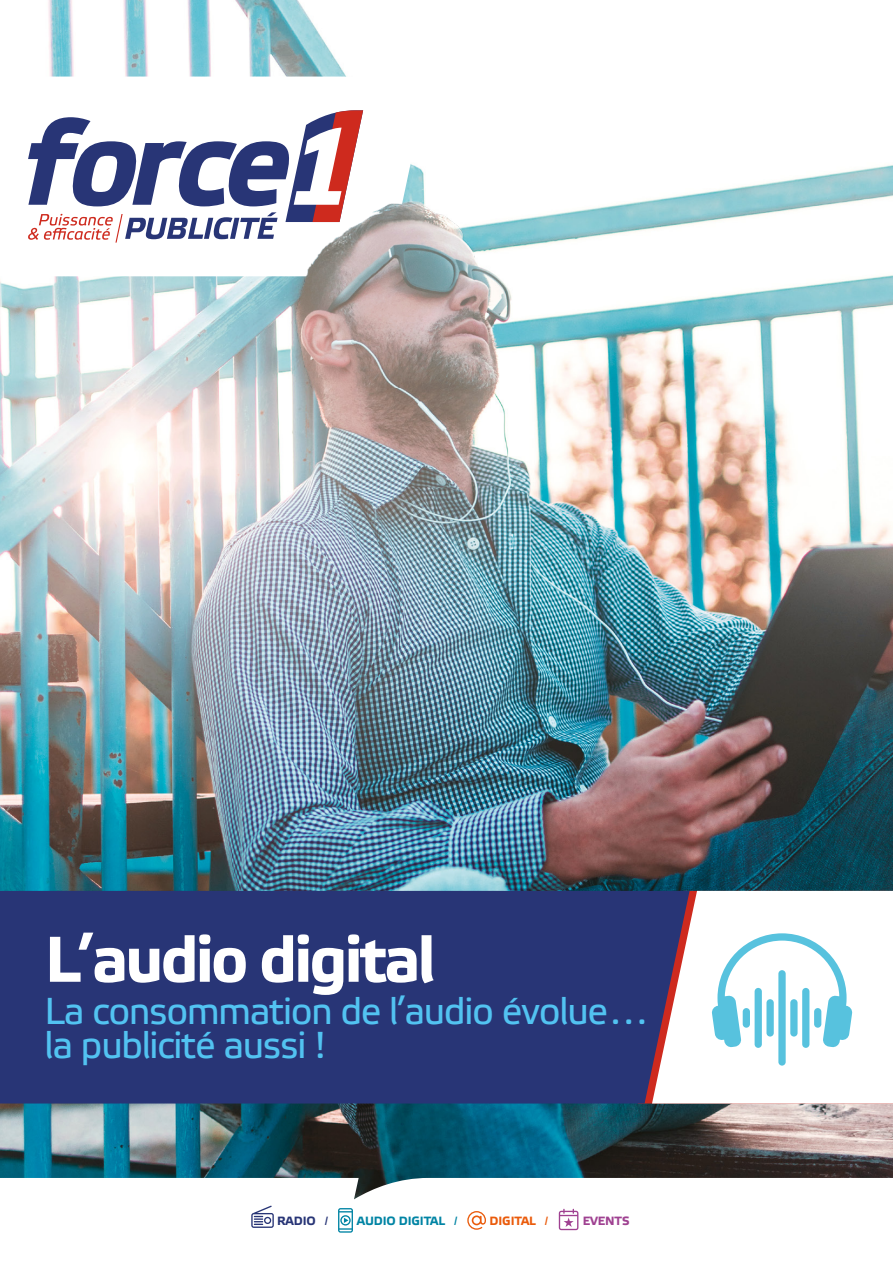
<style>
.page{position:relative;width:893px;height:1263px;background:#fff}
.page>*{position:absolute;margin:0;border:0;box-sizing:border-box;transform-origin:0 0}
.t1{font:700 64.5px "Etelka Text Pro";letter-spacing:-.05em;color:#fff}
.t2{font:37.5px/34.5px "Etelka Text Pro";letter-spacing:-.035em;color:#52c3f1}
.t3{font:700 12px "Etelka Text Pro";letter-spacing:-.01em;color:#0084a4}
.t4{font:700 12px "Etelka Text Pro";letter-spacing:-.01em;color:#ea5b0b}
.t5{font:700 12px "Etelka Text Pro";letter-spacing:-.01em;color:#283576}
.t6{font:700 12px "Etelka Text Pro";letter-spacing:-.01em;color:#9f4191}
.s1{font-weight:400;font-style:italic}
</style>
<div class="page">
<img style="left:0;top:0;width:893px;height:1178px">
<svg style="left:0;top:77px;width:429px;height:199px"></svg>
<svg style="left:354px;top:1178px;width:225px;height:53px"></svg>
<svg style="left:251px;top:1205px;width:23px;height:23px"></svg>
<svg style="left:338px;top:1208px;width:15px;height:25px"></svg>
<svg style="left:467px;top:1211px;width:19px;height:19px"></svg>
<svg style="left:559px;top:1209px;width:19px;height:21px"></svg>
<svg style="left:690px;top:891px;width:203px;height:212px"></svg>
<svg style="left:711px;top:933px;width:142px;height:132px"></svg>
<div style="left:0;top:891px;width:690px;height:212px;background:#283576"></div>
<img style="left:269px;top:176px;width:280px;height:212px">
<svg style="left:28px;top:110px;width:335px;height:133px"></svg>
<h1 class="t1" style="left:45px;top:924px;width:393px">L’audio digital</h1>
<p class="t2" style="left:45px;top:996px;width:608px">La consommation de l’audio évolue… la publicité aussi !</p>
<p class="t5" style="left:277px;top:1214px;width:52px">RADIO <span class="s1">I</span></p>
<p class="t3" style="left:357px;top:1214px;width:102px">AUDIO DIGITAL <span class="s1">I</span></p>
<p class="t4" style="left:489px;top:1214px;width:60px">DIGITAL <span class="s1">I</span></p>
<p class="t6" style="left:583px;top:1214px;width:48px">EVENTS</p>
</div>
